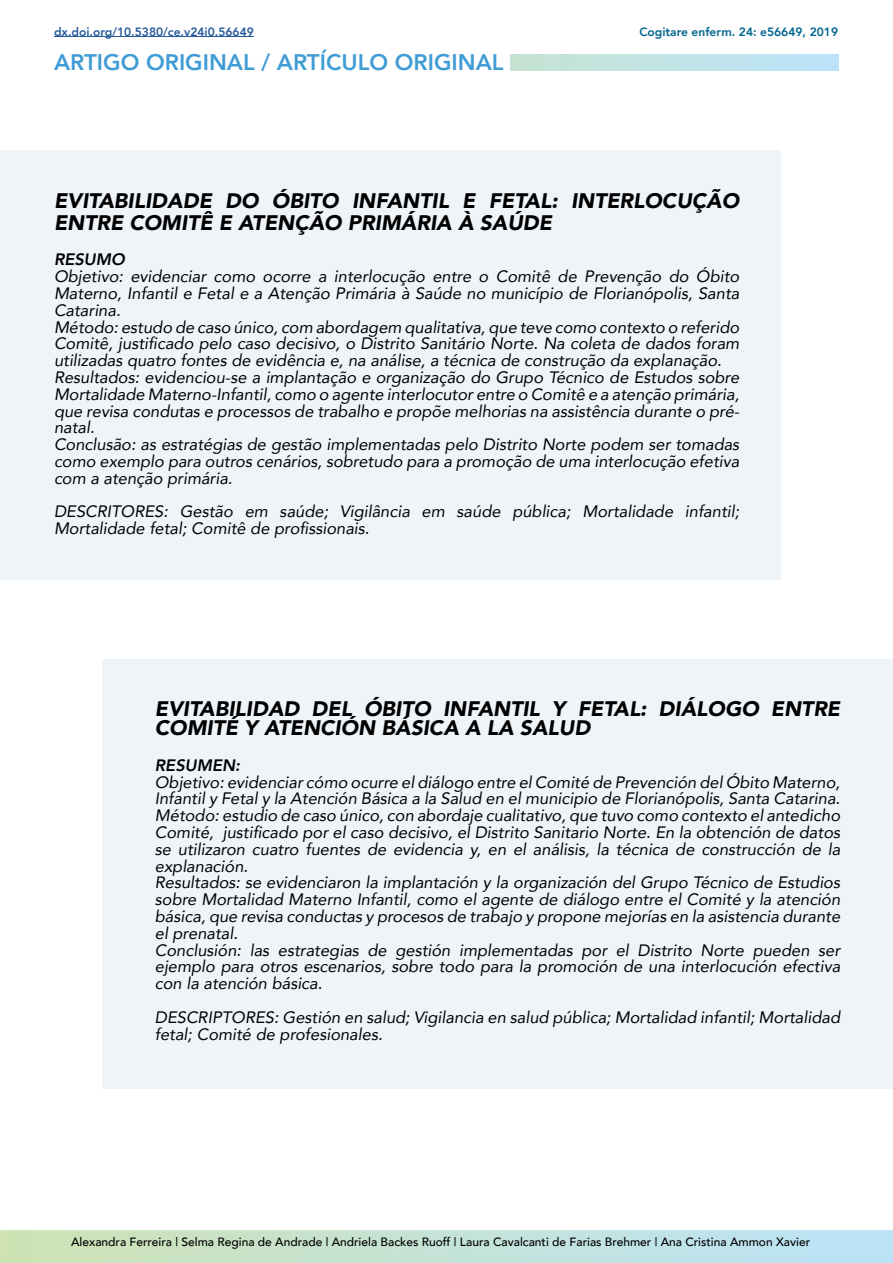
<style>
.page{position:relative;width:893px;height:1263px;background:#fff}
.page>*{position:absolute;margin:0;border:0;box-sizing:border-box;transform-origin:0 0}
.t1{font:800 22.5px "Avenir";color:#409cd4}
.t2{font:italic 900 21px/22.2px "Avenir";color:#000}
.t3{font:italic 16.5px/16.8px "Avenir";color:#000}
.t4{font:italic 800 16.5px "Avenir";color:#000}
.t5{font:500 12px "Avenir";color:#000}
.t6{font:800 12px "Avenir";color:#275b9b}
.t7{font:800 12px "Avenir";color:#00658f}
</style>
<div class="page">
<div style="left:0;top:150px;width:781px;height:430px;background:#eff4f9"></div>
<svg style="left:0;top:1230px;width:893px;height:33px;background:#c4e2d6"></svg>
<div style="left:510px;top:54px;width:329px;height:17px;background:linear-gradient(to right,#c6e3d1,#bae3fa)"></div>
<div style="left:102px;top:660px;width:791px;height:429px;background:#eff4f9"></div>
<hr style="left:54px;top:36px;width:200px;height:1px;background:#275b9b">
<p class="t6" style="left:54px;top:22px;width:201px">dx.doi.org/10.5380/ce.v24i0.56649</p>
<p class="t7" style="left:639px;top:22px;width:200px">Cogitare enferm. 24: e56649, 2019</p>
<h1 class="t1" style="left:54px;top:45px;width:451px">ARTIGO ORIGINAL / ARTÍCULO ORIGINAL</h1>
<p class="t2" style="left:54px;top:189px;width:687px">EVITABILIDADE DO ÓBITO INFANTIL E FETAL: INTERLOCUÇÃO<br>ENTRE COMITÊ E ATENÇÃO PRIMÁRIA À SAÚDE</p>
<p class="t4" style="left:54px;top:250px;width:72px">RESUMO</p>
<p class="t3" style="left:54px;top:268px;width:687px">Objetivo: evidenciar como ocorre a interlocução entre o Comitê de Prevenção do Óbito Materno, Infantil e Fetal e a Atenção Primária à Saúde no município de Florianópolis, Santa Catarina.<br>Método: estudo de caso único, com abordagem qualitativa, que teve como contexto o referido Comitê, justificado pelo caso decisivo, o Distrito Sanitário Norte. Na coleta de dados foram utilizadas quatro fontes de evidência e, na análise, a técnica de construção da explanação.<br>Resultados: evidenciou-se a implantação e organização do Grupo Técnico de Estudos sobre Mortalidade Materno-Infantil, como o agente interlocutor entre o Comitê e a atenção primária, que revisa condutas e processos de trabalho e propõe melhorias na assistência durante o pré&shy;natal.<br>Conclusão: as estratégias de gestão implementadas pelo Distrito Norte podem ser tomadas como exemplo para outros cenários, sobretudo para a promoção de uma interlocução efetiva com a atenção primária.</p>
<p class="t3" style="left:54px;top:503px;width:687px">DESCRITORES: Gestão em saúde; Vigilância em saúde pública; Mortalidade infantil;<br>Mortalidade fetal; Comitê de profissionais.</p>
<p class="t2" style="left:155px;top:698px;width:687px;line-height:19.2px">EVITABILIDAD DEL ÓBITO INFANTIL Y FETAL: DIÁLOGO ENTRE<br>COMITÉ Y ATENCIÓN BÁSICA A LA SALUD</p>
<p class="t4" style="left:155px;top:755px;width:87px">RESUMEN:</p>
<p class="t3" style="left:155px;top:773px;width:687px">Objetivo: evidenciar cómo ocurre el diálogo entre el Comité de Prevención del Óbito Materno, Infantil y Fetal y la Atención Básica a la Salud en el municipio de Florianópolis, Santa Catarina.<br>Método: estudio de caso único, con abordaje cualitativo, que tuvo como contexto el antedicho Comité, justificado por el caso decisivo, el Distrito Sanitario Norte. En la obtención de datos se utilizaron cuatro fuentes de evidencia y, en el análisis, la técnica de construcción de la explanación.<br>Resultados: se evidenciaron la implantación y la organización del Grupo Técnico de Estudios sobre Mortalidad Materno Infantil, como el agente de diálogo entre el Comité y la atención básica, que revisa conductas y procesos de trabajo y propone mejorías en la asistencia durante el prenatal.<br>Conclusión: las estrategias de gestión implementadas por el Distrito Norte pueden ser ejemplo para otros escenarios, sobre todo para la promoción de una interlocución efectiva con la atención básica.</p>
<p class="t3" style="left:155px;top:1008px;width:687px">DESCRIPTORES: Gestión en salud; Vigilancia en salud pública; Mortalidad infantil; Mortalidad fetal; Comité de profesionales.</p>
<p class="t5" style="left:71px;top:1232px;width:740px">Alexandra Ferreira | Selma Regina de Andrade | Andriela Backes Ruoff | Laura Cavalcanti de Farias Brehmer | Ana Cristina Ammon Xavier</p>
</div>
